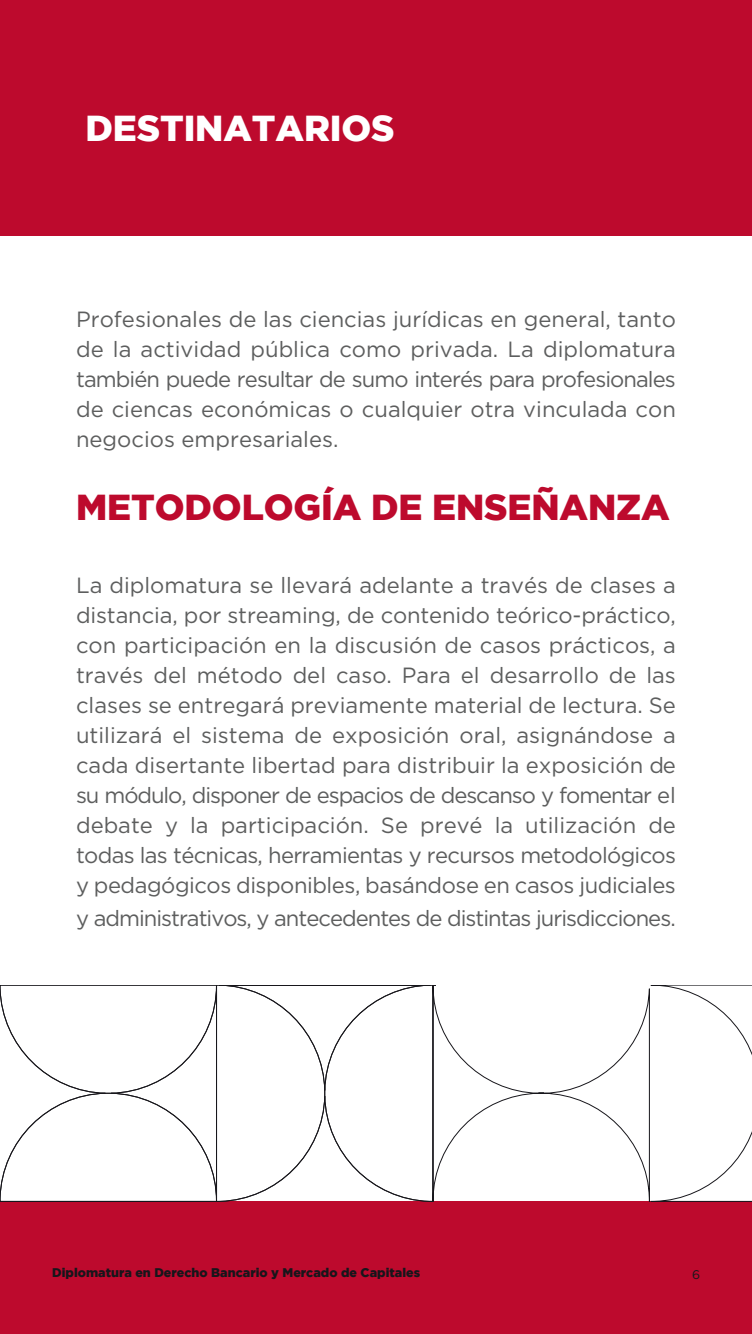
<style>
.page{position:relative;width:752px;height:1334px;background:#fff}
.page>*{position:absolute;margin:0;border:0;box-sizing:border-box;transform-origin:0 0}
.t1{font:900 36px "Gotham";letter-spacing:-.005em;color:#bd0a2d}
.t2{font:900 36px "Gotham";letter-spacing:-.005em;color:#fff}
.t3{font:22px/30px "Gotham";letter-spacing:-.02em;color:#5d5e5e;text-align:justify}
.t4{font:22px "Gotham";letter-spacing:-.045em;color:#5d5e5e}
.t5{font:900 12.5px "Gotham";color:#17161b}
.t6{font:12.5px "Gotham";color:#17161b}
</style>
<div class="page">
<div style="left:0;top:1201px;width:752px;height:133px;background:#bd0a2d"></div>
<div style="left:1px;top:0;width:751px;height:236px;background:#bd0a2d"></div>
<svg style="left:0;top:985px;width:752px;height:216px"></svg>
<h1 class="t2" style="left:85px;top:108px;width:311px">DESTINATARIOS</h1>
<p class="t3" style="left:76px;top:304px;width:601px">Profesionales de las ciencias jurídicas en general, tanto de la actividad pública como privada. La diplomatura también puede resultar de sumo interés para profesionales de ciencas económicas o cualquier otra vinculada con negocios empresariales.</p>
<h1 class="t1" style="left:76px;top:486px;width:595px">METODOLOGÍA DE ENSEÑANZA</h1>
<p class="t3" style="left:76px;top:570px;width:601px">La diplomatura se llevará adelante a través de clases a distancia, por streaming, de contenido teórico-práctico, con participación en la discusión de casos prácticos, a través del método del caso. Para el desarrollo de las clases se entregará previamente material de lectura. Se utilizará el sistema de exposición oral, asignándose a cada disertante libertad para distribuir la exposición de su módulo, disponer de espacios de descanso y fomentar el debate y la participación. Se prevé la utilización de todas las técnicas, herramientas y recursos metodológicos y pedagógicos disponibles, basándose en casos judiciales</p>
<p class="t4" style="left:76px;top:904px;width:601px">y administrativos, y antecedentes de distintas jurisdicciones.</p>
<p class="t5" style="left:52px;top:1266px;width:369px">Diplomatura en Derecho Bancario y Mercado de Capitales</p>
<p class="t6" style="left:692px;top:1267px;width:10px">6</p>
</div>
